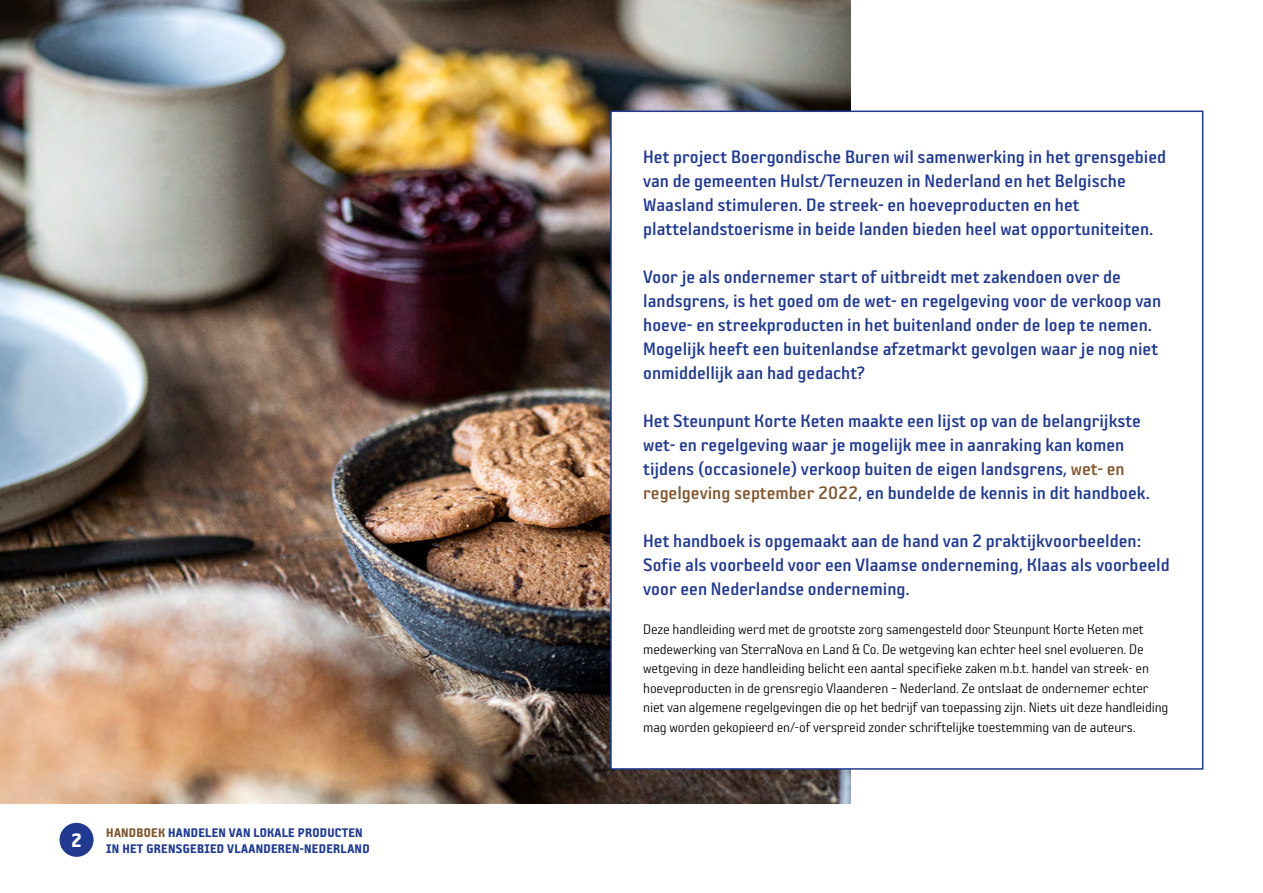
<style>
.page{position:relative;width:1263px;height:893px;background:#fff}
.page>*{position:absolute;margin:0;border:0;box-sizing:border-box;transform-origin:0 0}
.t1{font:19.5px/24px "Sophisto OT C Gauge";color:#213a8f}
.t2{font:15px/19.5px "Sophisto OT A Gauge";letter-spacing:-.01em;color:#000}
.t3{font:13.5px/16.2px "Sophisto OT E Gauge";letter-spacing:.02em;color:#213a8f}
.s1{font-size:21px;color:#fff}
.s2{color:#815730}
</style>
<div class="page">
<img style="left:0;top:0;width:850px;height:804px">
<div style="left:610px;top:111px;width:593px;height:659px;background:#fff;border:2px solid #213a8f"></div>
<div style="left:60px;top:823px;width:34px;height:34px;background:#213a8f;border-radius:50%"></div>
<p class="t3" style="left:106px;top:824px;width:265px;text-indent:-35px"><span class="s1">2</span> <span class="s2">HANDBOEK</span> HANDELEN VAN LOKALE PRODUCTEN<br>IN HET GRENSGEBIED VLAANDEREN-NEDERLAND</p>
<p class="t1" style="left:643px;top:144px;width:525px">Het project Boergondische Buren wil samenwerking in het grensgebied van de gemeenten Hulst/Terneuzen in Nederland en het Belgische Waasland stimuleren. De streek- en hoeveproducten en het plattelandstoerisme in beide landen bieden heel wat opportuniteiten.</p>
<p class="t1" style="left:643px;top:264px;width:520px">Voor je als ondernemer start of uitbreidt met zakendoen over de landsgrens, is het goed om de wet- en regelgeving voor de verkoop van hoeve- en streekproducten in het buitenland onder de loep te nemen.<br>Mogelijk heeft een buitenlandse afzetmarkt gevolgen waar je nog niet onmiddellijk aan had gedacht?</p>
<p class="t1" style="left:643px;top:409px;width:508px">Het Steunpunt Korte Keten maakte een lijst op van de belangrijkste wet- en regelgeving waar je mogelijk mee in aanraking kan komen tijdens (occasionele) verkoop buiten de eigen landsgrens, <span class="s2">wet- en regelgeving september 2022</span>, en bundelde de kennis in dit handboek.</p>
<p class="t1" style="left:643px;top:529px;width:528px">Het handboek is opgemaakt aan de hand van 2 praktijkvoorbeelden:<br>Sofie als voorbeeld voor een Vlaamse onderneming, Klaas als voorbeeld voor een Nederlandse onderneming.</p>
<p class="t2" style="left:643px;top:619px;width:527px">Deze handleiding werd met de grootste zorg samengesteld door Steunpunt Korte Keten met medewerking van SterraNova en Land &amp; Co. De wetgeving kan echter heel snel evolueren. De wetgeving in deze handleiding belicht een aantal specifieke zaken m.b.t. handel van streek- en hoeveproducten in de grensregio Vlaanderen – Nederland. Ze ontslaat de ondernemer echter niet van algemene regelgevingen die op het bedrijf van toepassing zijn. Niets uit deze handleiding mag worden gekopieerd en/-of verspreid zonder schriftelijke toestemming van de auteurs.</p>
</div>
